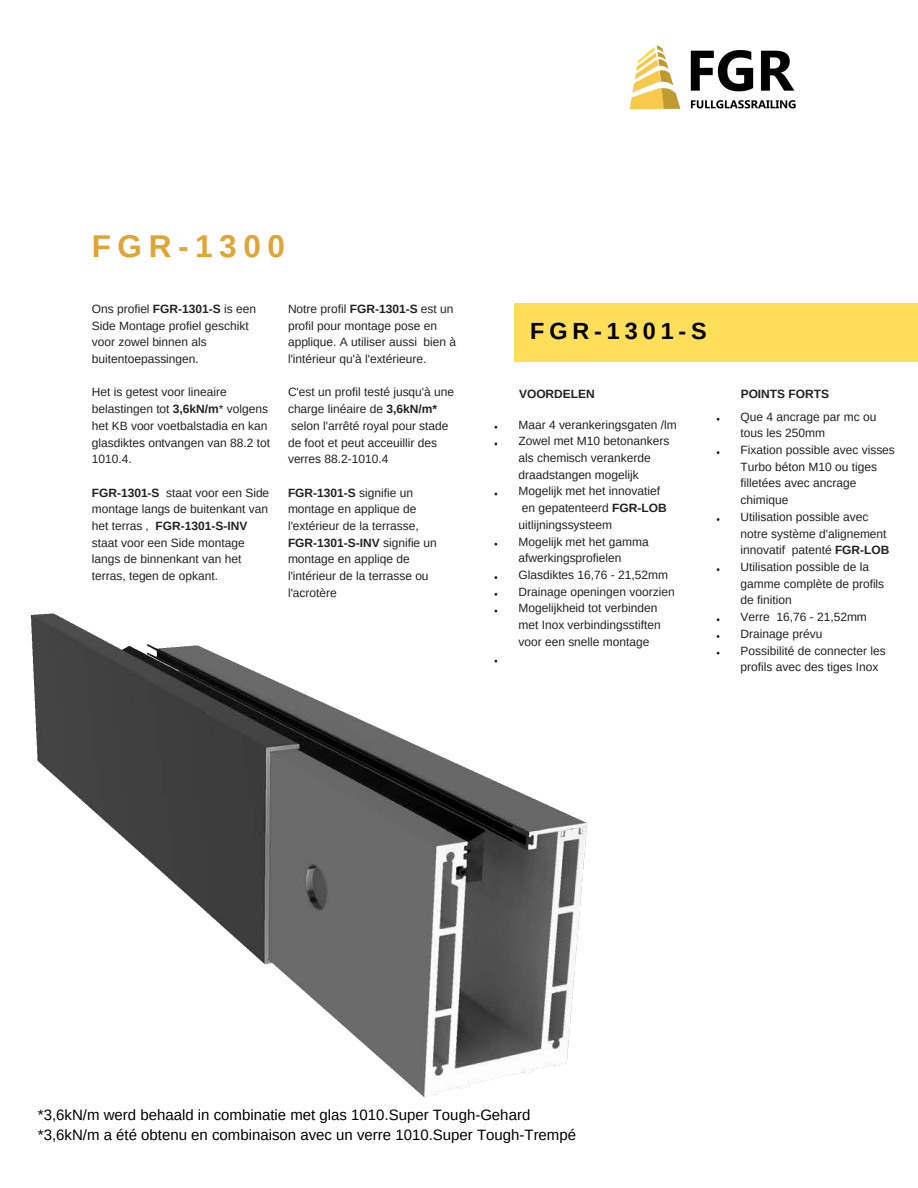
<style>
.page{position:relative;width:918px;height:1188px;background:#fff}
.page>*{position:absolute;margin:0;border:0;box-sizing:border-box;transform-origin:0 0}
.t1{font:700 31.5px "Arimo";letter-spacing:.21em;color:#dea537}
.t2{font:700 23.4px "Arimo";letter-spacing:.21em;color:#000}
.t3{font:15px/20.2px "Arimo";color:#000}
.t4{font:12px/16.6px "Arimo";color:#222}
.t5{font:700 12px "Arimo";color:#222}
.s1{font-weight:700}
</style>
<div class="page">
<img style="left:629px;top:45px;width:167px;height:65px">
<div style="left:515px;top:303px;width:403px;height:58px;background:#ffde59"></div>
<img style="left:30px;top:492px;width:558px;height:606px">
<h1 class="t1" style="left:92px;top:228px;width:195px">FGR-1300</h1>
<p class="t4" style="left:92px;top:300px;width:166px">Ons profiel <span class="s1">FGR-1301-S</span> is een<br>Side Montage profiel geschikt voor zowel binnen als buitentoepassingen.</p>
<p class="t4" style="left:92px;top:384px;width:180px">Het is getest voor lineaire belastingen tot <span class="s1">3,6kN/m</span>* volgens het KB voor voetbalstadia en kan glasdiktes ontvangen van 88.2 tot<br>1010.4.</p>
<p class="t4" style="left:92px;top:484px;width:179px"><span class="s1">FGR-1301-S</span> staat voor een Side montage langs de buitenkant van het terras , <span class="s1">FGR-1301-S-INV </span>staat voor een Side montage langs de binnenkant van het terras, tegen de opkant.</p>
<p class="t4" style="left:288px;top:300px;width:170px">Notre profil <span class="s1">FGR-1301-S</span> est un profil pour montage pose en applique. A utiliser aussi bien à l'intérieur qu'à l'extérieure.</p>
<p class="t4" style="left:288px;top:384px;width:168px">C'est un profil testé jusqu'à une charge linéaire de <span class="s1">3,6kN/m* </span>selon l'arrêté royal pour stade de foot et peut acceuillir des verres 88.2-1010.4</p>
<p class="t4" style="left:288px;top:484px;width:150px"><span class="s1">FGR-1301-S</span> signifie un montage en applique de l'extérieur de la terrasse,<br><span class="s1">FGR-1301-S-INV</span> signifie un montage en appliqe de l'intérieur de la terrasse ou l'acrotère</p>
<h2 class="t2" style="left:530px;top:318px;width:178px">FGR-1301-S</h2>
<p class="t5" style="left:519px;top:387px;width:77px">VOORDELEN</p>
<p class="t5" style="left:741px;top:387px;width:90px">POINTS FORTS</p>
<p class="t4" style="left:518px;top:416px;width:160px">Maar 4 verankeringsgaten /lm<br>Zowel met M10 betonankers als chemisch verankerde draadstangen mogelijk<br>Mogelijk met het innovatief<br>en gepatenteerd <span class="s1">FGR-LOB </span>uitlijningssysteem<br>Mogelijk met het gamma afwerkingsprofielen<br>Glasdiktes 16,76 - 21,52mm<br>Drainage openingen voorzien<br>Mogelijkheid tot verbinden met Inox verbindingsstiften voor een snelle montage</p>
<p class="t4" style="left:741px;top:408px;width:156px">Que 4 ancrage par mc ou tous les 250mm<br>Fixation possible avec visses<br>Turbo béton M10 ou tiges filletées avec ancrage chimique<br>Utilisation possible avec notre système d'alignement innovatif patenté <span class="s1">FGR-LOB<br></span>Utilisation possible de la gamme complète de profils de finition<br>Verre 16,76 - 21,52mm<br>Drainage prévu<br>Possibilité de connecter les profils avec des tiges Inox</p>
<p class="t3" style="left:38px;top:1105px;width:540px">*3,6kN/m werd behaald in combinatie met glas 1010.Super Tough-Gehard *3,6kN/m a été obtenu en combinaison avec un verre 1010.Super Tough-Trempé</p>
</div>
